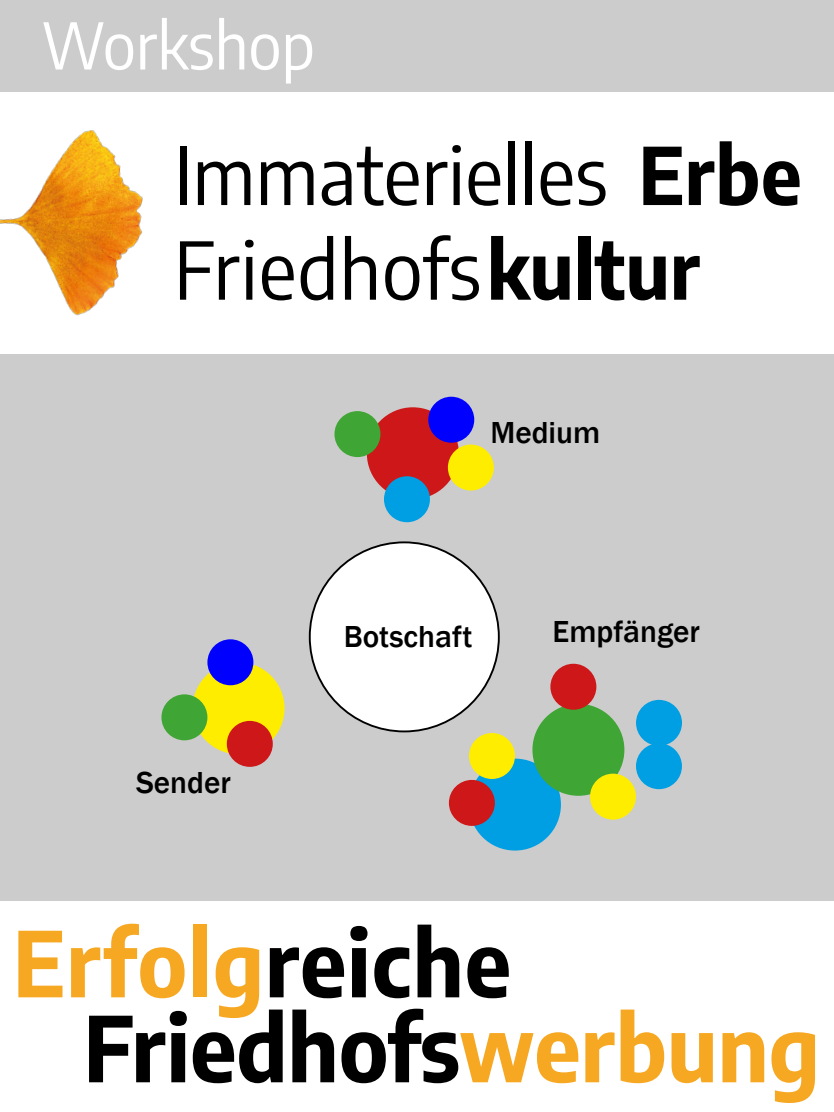
<style>
.page{position:relative;width:834px;height:1112px;background:#fff}
.page>*{position:absolute;margin:0;border:0;box-sizing:border-box;transform-origin:0 0}
.t1{font:700 semi-condensed 90px/85px "Encode Sans";letter-spacing:.005em;color:#000}
.t2{font:semi-condensed 78.9px/94.7px "Encode Sans";color:#000}
.t3{font:semi-condensed 63.9px "Encode Sans";color:#fff}
.t4{font:500 31.25px "Franklin Gothic";color:#000}
.s1{font-weight:700}
.s2{color:#f7a823}
</style>
<div class="page">
<div style="left:0;top:354px;width:834px;height:547px;background:#ccc"></div>
<img style="left:0;top:130px;width:143px;height:186px">
<div style="left:0;top:0;width:834px;height:92px;background:#ccc"></div>
<div style="left:310px;top:542px;width:189px;height:189px;background:#fff;border-radius:50%"></div>
<div style="left:367px;top:407px;width:92px;height:92px;background:#cd1719;border-radius:50%"></div>
<div style="left:469px;top:759px;width:92px;height:92px;background:#009fe3;border-radius:50%"></div>
<div style="left:193px;top:662px;width:92px;height:92px;background:#ffed00;border-radius:50%"></div>
<div style="left:532px;top:704px;width:92px;height:92px;background:#3fa535;border-radius:50%"></div>
<div style="left:207px;top:639px;width:46px;height:46px;background:#00f;border-radius:50%"></div>
<div style="left:384px;top:476px;width:46px;height:46px;background:#009fe3;border-radius:50%"></div>
<div style="left:636px;top:700px;width:46px;height:46px;background:#009fe3;border-radius:50%"></div>
<div style="left:636px;top:743px;width:46px;height:46px;background:#009fe3;border-radius:50%"></div>
<div style="left:161px;top:694px;width:46px;height:46px;background:#3fa535;border-radius:50%"></div>
<div style="left:428px;top:397px;width:46px;height:46px;background:#00f;border-radius:50%"></div>
<div style="left:550px;top:664px;width:46px;height:46px;background:#cd1719;border-radius:50%"></div>
<div style="left:227px;top:721px;width:46px;height:46px;background:#cd1719;border-radius:50%"></div>
<div style="left:449px;top:780px;width:46px;height:46px;background:#cd1719;border-radius:50%"></div>
<div style="left:590px;top:774px;width:46px;height:46px;background:#ffed00;border-radius:50%"></div>
<div style="left:448px;top:445px;width:46px;height:46px;background:#ffed00;border-radius:50%"></div>
<div style="left:469px;top:733px;width:46px;height:46px;background:#ffed00;border-radius:50%"></div>
<div style="left:334px;top:411px;width:46px;height:46px;background:#3fa535;border-radius:50%"></div>
<p class="t3" style="left:42px;top:1px;width:275px">Workshop</p>
<p class="t2" style="left:174px;top:125px;width:629px">Immaterielles-<span class="s1">Erbe<br></span>Friedhofs<span class="s1">kultur</span></p>
<p class="t4" style="left:136px;top:763px;width:96px">Sender</p>
<p class="t4" style="left:490px;top:413px;width:111px">Medium</p>
<p class="t4" style="left:344px;top:618px;width:130px">Botschaft</p>
<p class="t4" style="left:553px;top:612px;width:149px">Empfänger</p>
<p class="t1" style="left:84px;top:915px;width:738px;text-indent:-71px"><span class="s2">Erfolg</span>reiche<br>Friedhofs<span class="s2">werbung</span></p>
</div>
